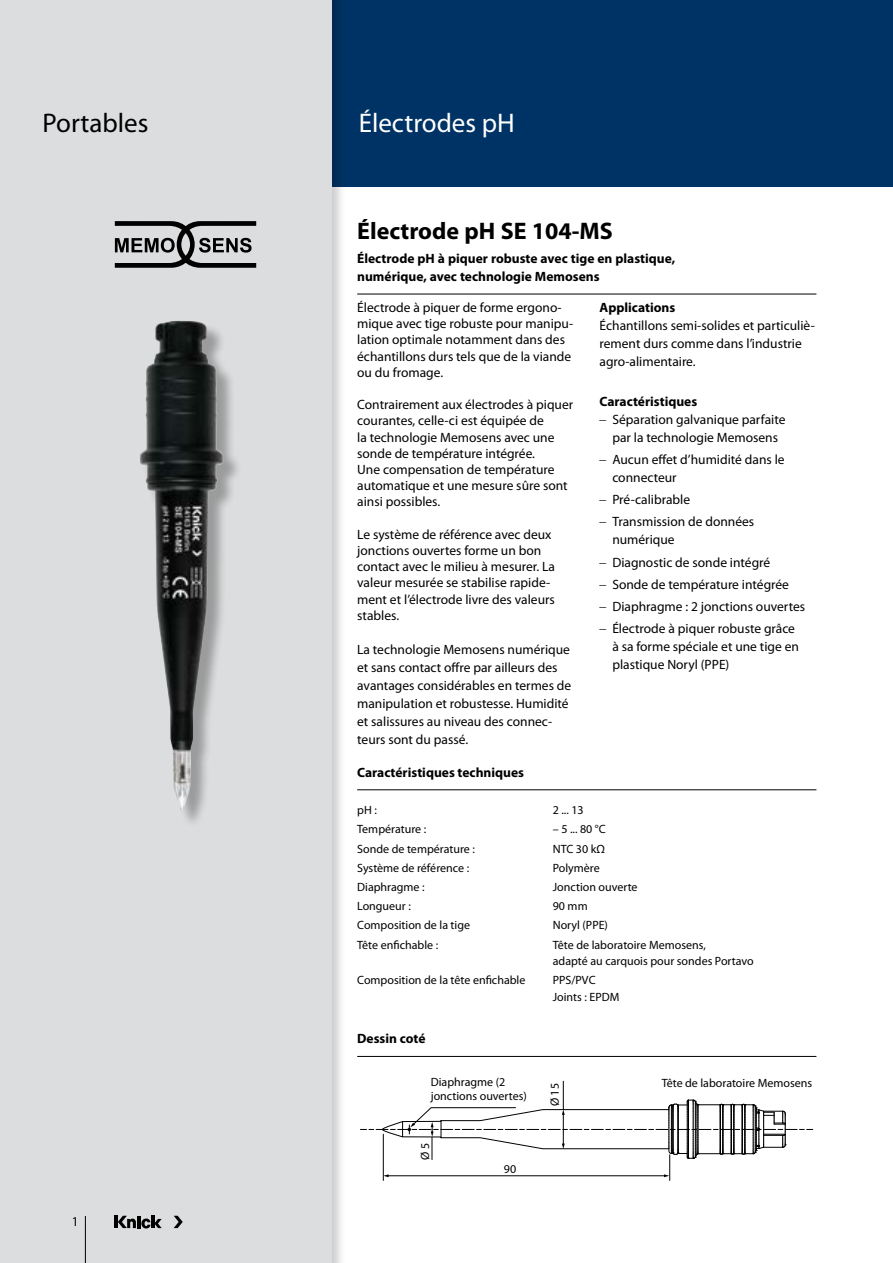
<style>
.page{position:relative;width:893px;height:1263px;background:#fff}
.page>*{position:absolute;margin:0;border:0;box-sizing:border-box;transform-origin:0 0}
.t1{font:27px "Myriad Pro";color:#fff}
.t2{font:27px "Myriad Pro";color:#000}
.t3{font:700 24px "Myriad Pro";color:#000}
.t4{font:13.5px/16.2px "Myriad Pro";color:#000}
.t5{font:700 13.5px/18px "Myriad Pro";color:#000}
.t6{font:12px/16.5px "Myriad Pro";color:#000}
.s1{font-family:"Frutiger LT Com";font-weight:300}
</style>
<div class="page">
<div style="left:332px;top:0;width:561px;height:187px;background:#003365"></div>
<div style="left:0;top:0;width:345px;height:1263px;background:#000;opacity:.2"></div>
<div style="left:0;top:0;width:332px;height:1263px;background:#dcddde"></div>
<hr style="left:85px;top:1216px;width:1px;height:47px;background:#000">
<hr style="left:114px;top:1216px;width:4px;height:12px;background:#000">
<svg style="left:174px;top:1216px;width:9px;height:12px"></svg>
<svg style="left:118px;top:1216px;width:44px;height:12px"></svg>
<div style="left:141px;top:322px;width:101px;height:506px;background:#000;opacity:.3"></div>
<img style="left:140px;top:321px;width:83px;height:489px">
<svg style="left:115px;top:221px;width:141px;height:47px"></svg>
<hr style="left:357px;top:294px;width:459px;height:1px;background:#000">
<svg style="left:360px;top:1081px;width:453px;height:99px"></svg>
<hr style="left:357px;top:789px;width:459px;height:1px;background:#000">
<hr style="left:357px;top:1056px;width:459px;height:1px;background:#000">
<h1 class="t2" style="left:43px;top:106px;width:107px">Portables</h1>
<p class="t4" style="left:72px;top:1213px;width:8px">1</p>
<h1 class="t1" style="left:359px;top:106px;width:158px">Électrodes pH</h1>
<h2 class="t3" style="left:357px;top:215px;width:257px">Électrode pH SE 104-MS</h2>
<p class="t5" style="left:357px;top:249px;width:320px">Électrode pH à piquer robuste avec tige en plastique, numérique, avec technologie Memosens</p>
<p class="t4" style="left:357px;top:299px;width:217px">Électrode à piquer de forme ergono&shy;mique avec tige robuste pour manipu&shy;lation optimale notamment dans des échantillons durs tels que de la viande ou du fromage.</p>
<p class="t4" style="left:357px;top:396px;width:218px">Contrairement aux électrodes à piquer courantes, celle-ci est équipée de<br>la technologie Memosens avec une sonde de température intégrée.<br>Une compensation de température automatique et une mesure sûre sont ainsi possibles.</p>
<p class="t4" style="left:357px;top:526px;width:199px">Le système de référence avec deux jonctions ouvertes forme un bon contact avec le milieu à mesurer. La valeur mesurée se stabilise rapide&shy;ment et l’électrode livre des valeurs stables.</p>
<p class="t4" style="left:357px;top:640px;width:216px;line-height:18px">La technologie Memosens numérique et sans contact offre par ailleurs des avantages considérables en termes de manipulation et robustesse. Humidité et salissures au niveau des connec&shy;teurs sont du passé.</p>
<p class="t5" style="left:357px;top:763px;width:168px">Caractéristiques techniques</p>
<p class="t5" style="left:600px;top:298px;width:77px">Applications</p>
<p class="t4" style="left:600px;top:316px;width:217px;line-height:18px">Échantillons semi-solides et particuliè&shy;rement durs comme dans l’industrie agro-alimentaire.</p>
<p class="t5" style="left:600px;top:392px;width:99px">Caractéristiques</p>
<p class="t4" style="left:600px;top:410px;width:187px;line-height:18px;text-align:center"><span class="s1">–</span> Séparation galvanique parfaite par la technologie Memosens</p>
<p class="t4" style="left:612px;top:450px;width:174px;line-height:18px;text-indent:-13px"><span class="s1">–</span> Aucun effet d’humidité dans le connecteur</p>
<p class="t4" style="left:600px;top:491px;width:92px"><span class="s1">–</span> Pré-calibrable</p>
<p class="t4" style="left:612px;top:513px;width:143px;line-height:18px;text-indent:-13px"><span class="s1">–</span> Transmission de données numérique</p>
<p class="t4" style="left:600px;top:554px;width:172px"><span class="s1">–</span> Diagnostic de sonde intégré</p>
<p class="t4" style="left:600px;top:576px;width:191px"><span class="s1">–</span> Sonde de température intégrée</p>
<p class="t4" style="left:600px;top:598px;width:207px"><span class="s1">–</span> Diaphragme : 2 jonctions ouvertes</p>
<p class="t4" style="left:612px;top:620px;width:188px;line-height:18px;text-indent:-13px"><span class="s1">–</span> Électrode à piquer robuste grâce à sa forme spéciale et une tige en plastique Noryl (PPE)</p>
<p class="t6" style="left:357px;top:802px;width:21px">pH :</p>
<p class="t6" style="left:553px;top:802px;width:33px">2 ... 13</p>
<p class="t6" style="left:357px;top:821px;width:70px">Température :</p>
<p class="t6" style="left:553px;top:821px;width:54px">– 5 ... 80 °C</p>
<p class="t6" style="left:357px;top:840px;width:119px">Sonde de température :</p>
<p class="t6" style="left:553px;top:840px;width:53px">NTC 30 kΩ</p>
<p class="t6" style="left:357px;top:859px;width:113px">Système de référence :</p>
<p class="t6" style="left:553px;top:859px;width:48px">Polymère</p>
<p class="t6" style="left:357px;top:878px;width:69px">Diaphragme :</p>
<p class="t6" style="left:553px;top:878px;width:86px">Jonction ouverte</p>
<p class="t6" style="left:357px;top:898px;width:55px">Longueur :</p>
<p class="t6" style="left:553px;top:898px;width:36px">90 mm</p>
<p class="t6" style="left:357px;top:917px;width:114px">Composition de la tige</p>
<p class="t6" style="left:553px;top:917px;width:57px">Noryl (PPE)</p>
<p class="t6" style="left:357px;top:936px;width:83px">Tête enfichable :</p>
<p class="t6" style="left:553px;top:936px;width:202px">Tête de laboratoire Memosens,<br>adapté au carquois pour sondes Portavo</p>
<p class="t6" style="left:357px;top:972px;width:170px">Composition de la tête enfichable</p>
<p class="t6" style="left:553px;top:972px;width:68px">PPS/PVC<br>Joints : EPDM</p>
<p class="t5" style="left:357px;top:1029px;width:70px">Dessin coté</p>
<p class="t6" style="left:431px;top:1074px;width:76px">Diaphragme (2</p>
<p class="t6" style="left:662px;top:1075px;width:152px">Tête de laboratoire Memosens</p>
<p class="t6" style="left:431px;top:1088px;width:98px">jonctions ouvertes)</p>
<p class="t6" style="left:546px;top:1106px;width:25px;rotate:-90deg">Ø 15</p>
<p class="t6" style="left:417px;top:1160px;width:18px;rotate:-90deg">Ø 5</p>
<p class="t6" style="left:504px;top:1161px;width:14px">90</p>
</div>
